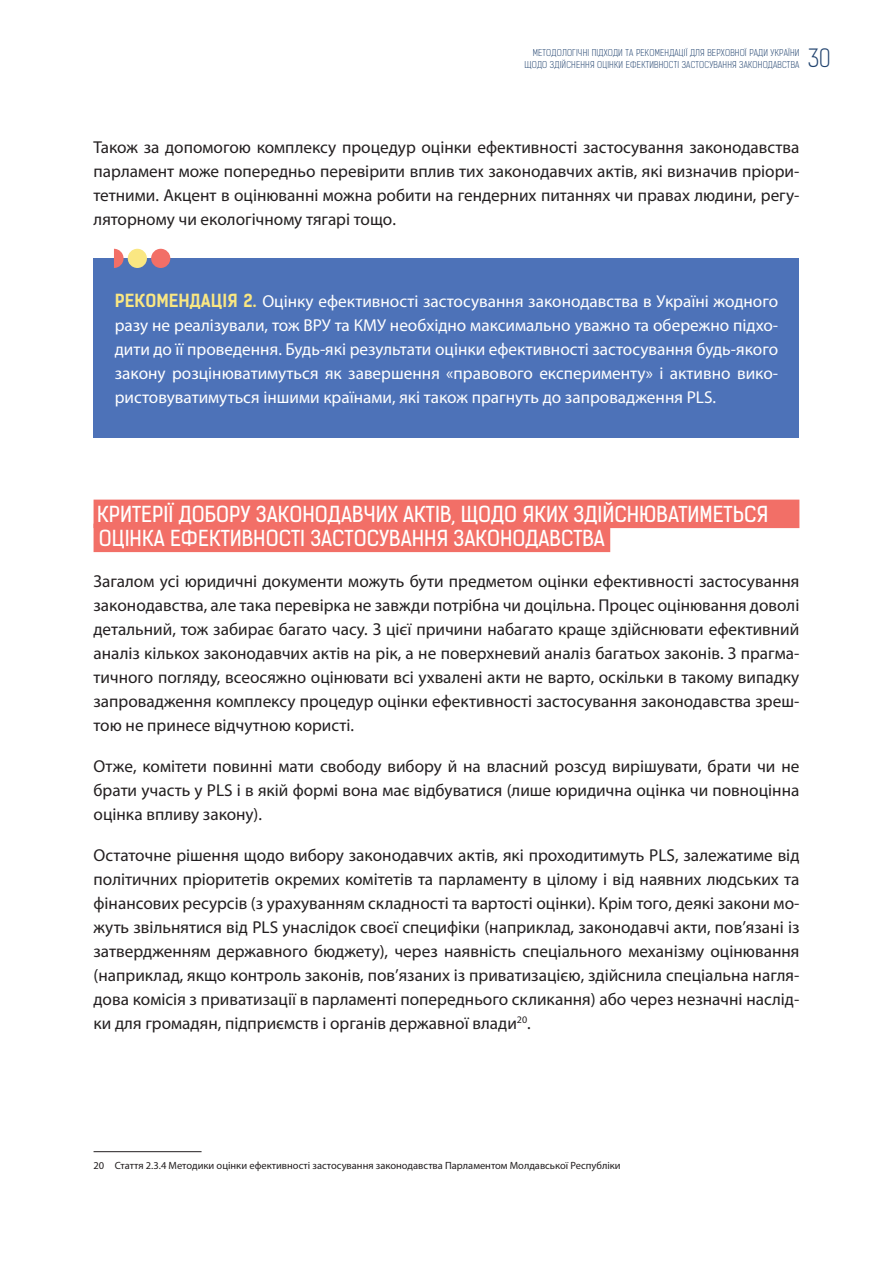
<style>
.page{position:relative;width:893px;height:1263px;background:#fff}
.page>*{position:absolute;margin:0;border:0;box-sizing:border-box;transform-origin:0 0}
.t1{font:24px "Kelson Sans Light RU";color:#20426e}
.t2{font:21px/24px "Kelson Sans Regular RU";color:#fff}
.t3{font:17.25px/24px "Myriad Pro";color:#231f20;text-align:justify}
.t4{font:17.25px/24px "Myriad Pro";color:#fff;text-align:justify}
.t5{font:10.5px "Myriad Pro";color:#231f20}
.t6{font:9px/12px "Kelson Sans Light RU";letter-spacing:.02em;color:#20426e;text-align:right}
.s1{font-family:"Kelson Sans Bold RU";color:#fae782}
</style>
<div class="page">
<div style="left:94px;top:258px;width:705px;height:180px;background:#4d72b8"></div>
<svg style="left:114px;top:249px;width:10px;height:19px"></svg>
<div style="left:128px;top:249px;width:19px;height:19px;background:#fae782;border-radius:50%"></div>
<div style="left:151px;top:249px;width:19px;height:19px;background:#f26f67;border-radius:50%"></div>
<div style="left:94px;top:500px;width:705px;height:28px;background:#f26f67"></div>
<div style="left:94px;top:524px;width:516px;height:28px;background:#f26f67"></div>
<hr style="left:94px;top:1151px;width:108px;height:1px;background:#231f20">
<p class="t6" style="left:524px;top:46px;width:276px">МЕТОДОЛОГІЧНІ ПІДХОДИ ТА РЕКОМЕНДАЦІЇ ДЛЯ ВЕРХОВНОЇ РАДИ УКРАЇНИ<br>ЩОДО ЗДІЙСНЕННЯ ОЦІНКИ ЕФЕКТИВНОСТІ ЗАСТОСУВАННЯ ЗАКОНОДАВСТВА</p>
<h1 class="t1" style="left:808px;top:44px;width:24px">30</h1>
<p class="t3" style="left:94px;top:135px;width:707px">Також за допомогою комплексу процедур оцінки ефективності застосування законодавства парламент може попередньо перевірити вплив тих законодавчих актів, які визначив пріори&shy;тетними. Акцент в оцінюванні можна робити на гендерних питаннях чи правах людини, регу&shy;ляторному чи екологічному тягарі тощо.</p>
<p class="t4" style="left:115px;top:289px;width:665px"><span class="s1">РЕКОМЕНДАЦІЯ 2.</span> Оцінку ефективності застосування законодавства в Україні жодного разу не реалізували, тож ВРУ та КМУ необхідно максимально уважно та обережно підхо&shy;дити до її проведення. Будь-які результати оцінки ефективності застосування будь-якого закону розцінюватимуться як завершення «правового експерименту» і активно вико&shy;ристовуватимуться іншими країнами, які також прагнуть до запровадження PLS.</p>
<p class="t2" style="left:97px;top:502px;width:672px">КРИТЕРІЇ ДОБОРУ ЗАКОНОДАВЧИХ АКТІВ, ЩОДО ЯКИХ ЗДІЙСНЮВАТИМЕТЬСЯ<br>ОЦІНКА ЕФЕКТИВНОСТІ ЗАСТОСУВАННЯ ЗАКОНОДАВСТВА</p>
<p class="t3" style="left:94px;top:569px;width:707px">Загалом усі юридичні документи можуть бути предметом оцінки ефективності застосування законодавства, але така перевірка не завжди потрібна чи доцільна. Процес оцінювання доволі детальний, тож забирає багато часу. З цієї причини набагато краще здійснювати ефективний аналіз кількох законодавчих актів на рік, а не поверхневий аналіз багатьох законів. З прагма&shy;тичного погляду, всеосяжно оцінювати всі ухвалені акти не варто, оскільки в такому випадку запровадження комплексу процедур оцінки ефективності застосування законодавства зреш&shy;тою не принесе відчутною користі.</p>
<p class="t3" style="left:94px;top:754px;width:707px">Отже, комітети повинні мати свободу вибору й на власний розсуд вирішувати, брати чи не брати участь у PLS і в якій формі вона має відбуватися (лише юридична оцінка чи повноцінна оцінка впливу закону).</p>
<p class="t3" style="left:94px;top:843px;width:707px">Остаточне рішення щодо вибору законодавчих актів, які проходитимуть PLS, залежатиме від політичних пріоритетів окремих комітетів та парламенту в цілому і від наявних людських та фінансових ресурсів (з урахуванням складності та вартості оцінки). Крім того, деякі закони мо&shy;жуть звільнятися від PLS унаслідок своєї специфіки (наприклад, законодавчі акти, пов’язані із затвердженням державного бюджету), через наявність спеціального механізму оцінювання (наприклад, якщо контроль законів, пов’язаних із приватизацією, здійснила спеціальна нагля&shy;дова комісія з приватизації в парламенті попереднього скликання) або через незначні наслід&shy;ки для громадян, підприємств і органів державної влади<sup>20</sup>.</p>
<p class="t5" style="left:94px;top:1159px;width:529px">20 Стаття 2.3.4 Методики оцінки ефективності застосування законодавства Парламентом Молдавської Республіки</p>
</div>
